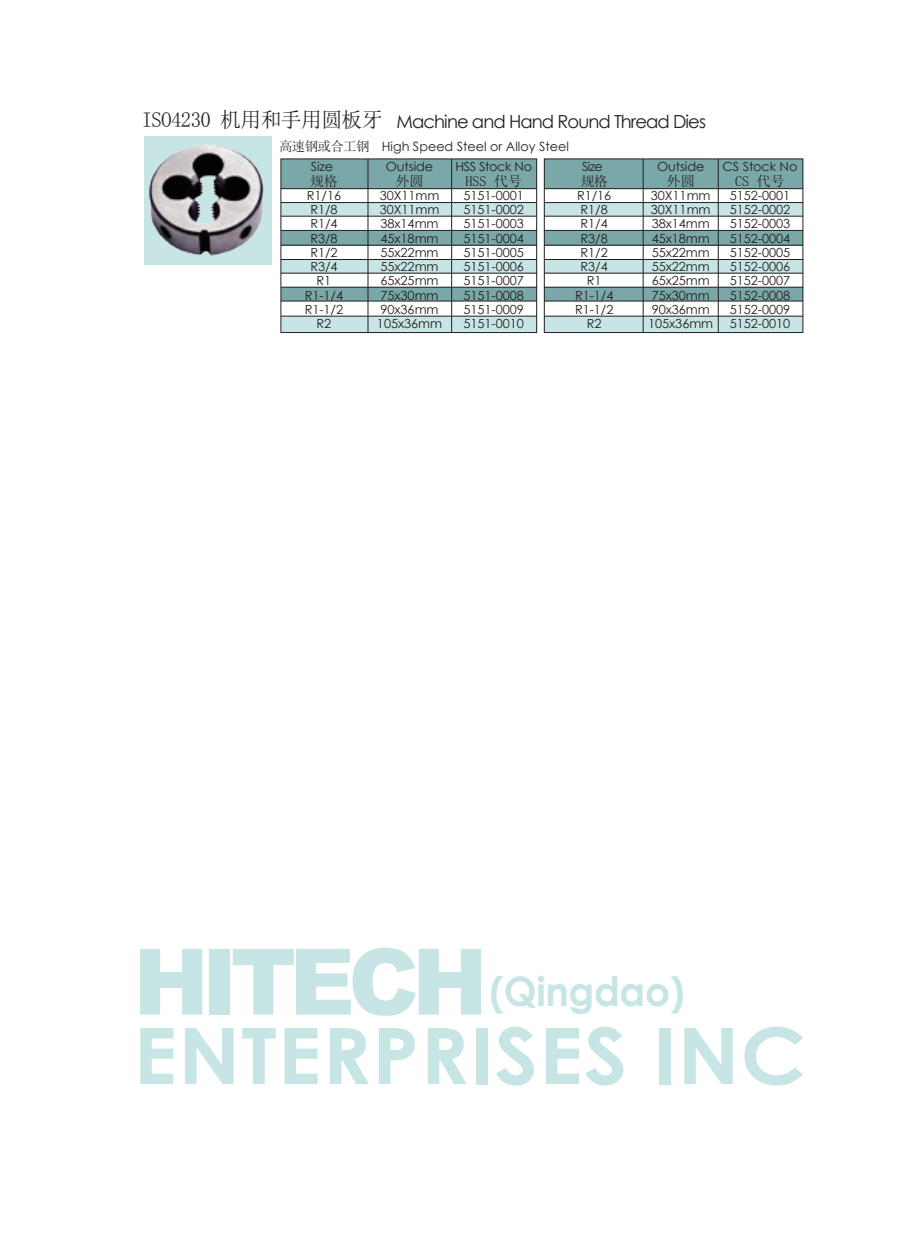
<style>
.page{position:relative;width:919px;height:1238px;background:#fff}
.page>*{position:absolute;margin:0;border:0;box-sizing:border-box;transform-origin:0 0}
.t1{font:900 91.8px "Arial";letter-spacing:-.075em;color:#c8e5e5}
.t2{font:700 78px "Century Gothic";letter-spacing:.01em;color:#c8e5e5;scale:1.08 1}
.t3{font:700 40.5px "Century Gothic";letter-spacing:-.01em;color:#c8e5e5}
.t4{font:21px "CT Zhong Yuan SJ";letter-spacing:-.03em;color:#231f20}
.t5{font:18px "Century Gothic";letter-spacing:-.05em;color:#231f20}
.t6{font:13.95px "CT Zhong Yuan SJ";letter-spacing:-.005em;color:#231f20}
.t7{font:12.75px "Century Gothic";color:#231f20}
.t8{font:12.6px/14.2px "Century Gothic";letter-spacing:-.005em;color:#231f20}
.t9{font:12.6px "Century Gothic";letter-spacing:-.025em;color:#231f20}
.t10{font:12.45px/14.2px "Century Gothic";letter-spacing:-.005em;color:#231f20;text-align:center}
.s1{font-family:"G g t r 0 0 m";font-size:13.5px}
</style>
<div class="page">
<div style="left:144px;top:136px;width:128px;height:129px;background:#c8e5e5"></div>
<div style="left:281px;top:203px;width:255px;height:13px;background:#c8e5e5"></div>
<div style="left:281px;top:159px;width:255px;height:29px;background:#7aa7a8"></div>
<div style="left:281px;top:231px;width:255px;height:14px;background:#7aa7a8"></div>
<hr style="left:281px;top:188px;width:256px;height:1px;background:#231f20">
<hr style="left:281px;top:202px;width:256px;height:1px;background:#231f20">
<hr style="left:281px;top:216px;width:256px;height:1px;background:#231f20">
<hr style="left:281px;top:230px;width:256px;height:1px;background:#231f20">
<hr style="left:281px;top:245px;width:256px;height:1px;background:#231f20">
<div style="left:281px;top:259px;width:255px;height:14px;background:#c8e5e5"></div>
<div style="left:281px;top:287px;width:255px;height:14px;background:#7aa7a8"></div>
<hr style="left:281px;top:259px;width:256px;height:1px;background:#231f20">
<hr style="left:281px;top:273px;width:256px;height:1px;background:#231f20">
<hr style="left:281px;top:287px;width:256px;height:1px;background:#231f20">
<hr style="left:281px;top:301px;width:256px;height:1px;background:#231f20">
<div style="left:281px;top:316px;width:255px;height:16px;background:#c8e5e5"></div>
<hr style="left:281px;top:316px;width:256px;height:1px;background:#231f20">
<hr style="left:367px;top:159px;width:1px;height:173px;background:#231f20">
<hr style="left:451px;top:159px;width:1px;height:173px;background:#231f20">
<div style="left:280px;top:158px;width:257px;height:175px;border:1px solid #231f20"></div>
<div style="left:544px;top:203px;width:259px;height:13px;background:#c8e5e5"></div>
<div style="left:544px;top:159px;width:258px;height:29px;background:#7aa7a8"></div>
<div style="left:544px;top:231px;width:258px;height:14px;background:#7aa7a8"></div>
<hr style="left:544px;top:188px;width:259px;height:1px;background:#231f20">
<hr style="left:544px;top:202px;width:259px;height:1px;background:#231f20">
<hr style="left:544px;top:216px;width:259px;height:1px;background:#231f20">
<hr style="left:544px;top:230px;width:259px;height:1px;background:#231f20">
<hr style="left:544px;top:245px;width:259px;height:1px;background:#231f20">
<div style="left:544px;top:259px;width:259px;height:14px;background:#c8e5e5"></div>
<div style="left:544px;top:287px;width:258px;height:14px;background:#7aa7a8"></div>
<hr style="left:544px;top:259px;width:259px;height:1px;background:#231f20">
<hr style="left:544px;top:273px;width:259px;height:1px;background:#231f20">
<hr style="left:544px;top:287px;width:259px;height:1px;background:#231f20">
<hr style="left:544px;top:301px;width:259px;height:1px;background:#231f20">
<div style="left:544px;top:316px;width:259px;height:16px;background:#c8e5e5"></div>
<hr style="left:544px;top:316px;width:259px;height:1px;background:#231f20">
<hr style="left:642px;top:159px;width:1px;height:173px;background:#231f20">
<hr style="left:717px;top:159px;width:1px;height:173px;background:#231f20">
<div style="left:544px;top:158px;width:259px;height:175px;border:1px solid #231f20"></div>
<img style="left:149px;top:144px;width:115px;height:112px">
<h3 class="t4" style="left:142px;top:109px;width:242px">ISO4230 机用和手用圆板牙</h3>
<p class="t8" style="left:311px;top:159px;width:24px">Size</p>
<p class="t6" style="left:310px;top:174px;width:30px">规格</p>
<p class="t10" style="left:305px;top:188px;width:40px">R1/16<br>R1/8<br>R1/4<br>R3/8<br>R1/2<br>R3/4<br>R1<br>R1-1/4<br>R1-1/2<br>R2</p>
<h3 class="t5" style="left:396px;top:109px;width:311px">Machine and Hand Round Thread Dies</h3>
<p class="t7" style="left:279px;top:138px;width:291px"><span class="s1">高速钢或合工钢　</span>High Speed Steel or Alloy Steel</p>
<p class="t8" style="left:582px;top:159px;width:22px">Size</p>
<p class="t6" style="left:580px;top:174px;width:29px">规格</p>
<p class="t10" style="left:575px;top:188px;width:40px">R1/16<br>R1/8<br>R1/4<br>R3/8<br>R1/2<br>R3/4<br>R1<br>R1-1/4<br>R1-1/2<br>R2</p>
<p class="t8" style="left:386px;top:159px;width:49px">Outside</p>
<p class="t6" style="left:395px;top:174px;width:30px">外圆</p>
<p class="t8" style="left:377px;top:188px;width:67px">30X11mm<br>30X11mm<br>38x14mm<br>45x18mm<br>55x22mm<br>55x22mm<br>65x25mm<br>75x30mm<br>90x36mm<br>105x36mm</p>
<p class="t8" style="left:657px;top:159px;width:49px">Outside</p>
<p class="t6" style="left:666px;top:174px;width:30px">外圆</p>
<p class="t8" style="left:648px;top:188px;width:67px">30X11mm<br>30X11mm<br>38x14mm<br>45x18mm<br>55x22mm<br>55x22mm<br>65x25mm<br>75x30mm<br>90x36mm<br>105x36mm</p>
<p class="t9" style="left:455px;top:158px;width:78px">HSS Stock No</p>
<p class="t6" style="left:465px;top:174px;width:58px">HSS 代号</p>
<p class="t8" style="left:463px;top:188px;width:62px;text-align:justify">5151-0001<br>5151-0002<br>5151-0003<br>5151-0004<br>5151-0005<br>5151-0006<br>5151-0007<br>5151-0008<br>5151-0009<br>5151-0010</p>
<p class="t8" style="left:722px;top:159px;width:76px">CS Stock No</p>
<p class="t6" style="left:735px;top:174px;width:51px">CS 代号</p>
<p class="t8" style="left:729px;top:188px;width:62px;text-align:justify">5152-0001<br>5152-0002<br>5152-0003<br>5152-0004<br>5152-0005<br>5152-0006<br>5152-0007<br>5152-0008<br>5152-0009<br>5152-0010</p>
<h1 class="t1" style="left:133px;top:915px;width:356px">HITECH</h1>
<h3 class="t3" style="left:489px;top:960px;width:197px">(Qingdao)</h3>
<h2 class="t2" style="left:133px;top:996px;width:624px">ENTERPRISES INC</h2>
</div>
